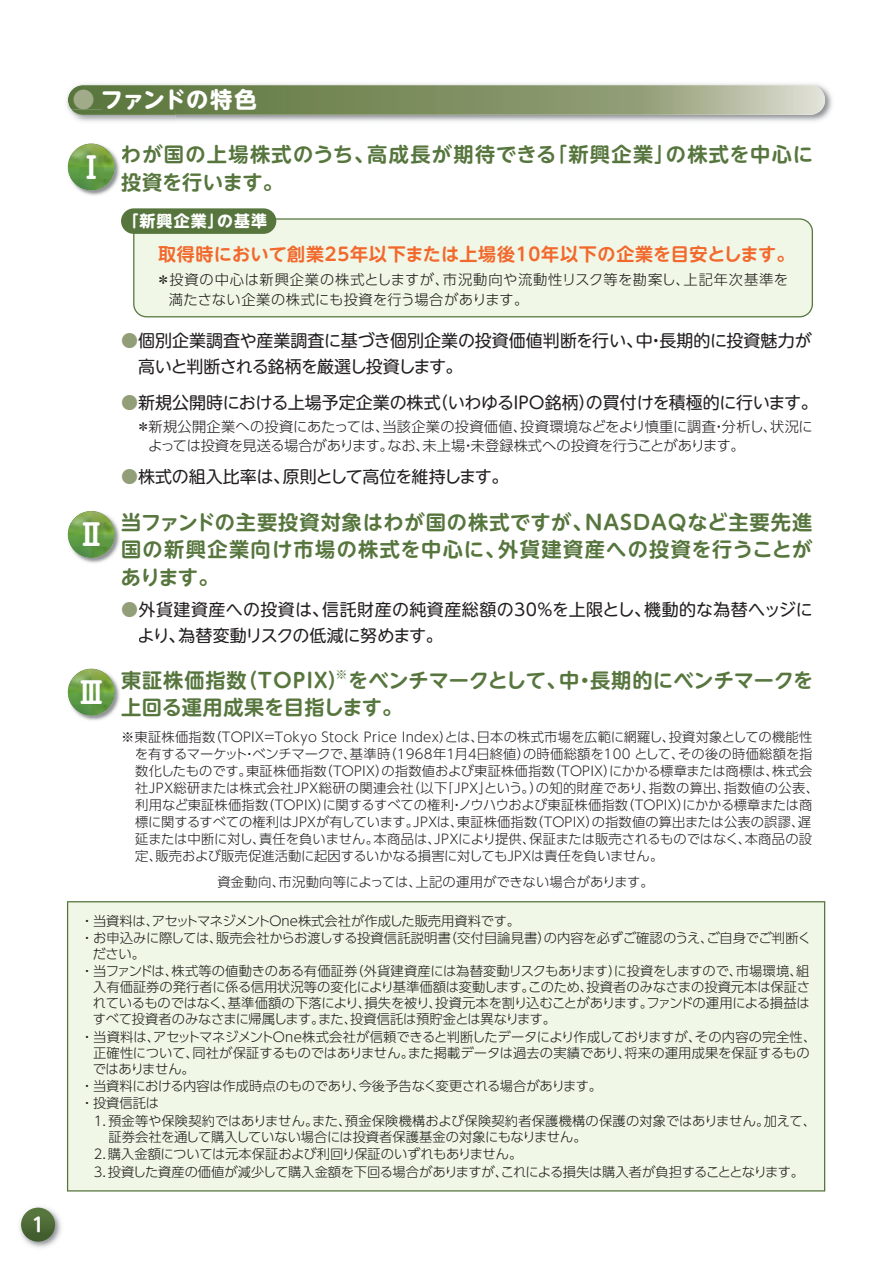
<style>
.page{position:relative;width:893px;height:1263px;background:#fff}
.page>*{position:absolute;margin:0;border:0;box-sizing:border-box;transform-origin:0 0}
.t1{font:29.7px "UD Shin M Go Pro De Bold 90 pv RKSJ H";color:#fff}
.t2{font:22.35px "UD Shin M Go Pro Bold 90 pv RKSJ H";color:#fff}
.t3{font:20.25px/27.6px "UD Shin M Go Pro De Bold 90 pv RKSJ H";letter-spacing:.045em;color:#57763e;text-align:justify}
.t4{font:20.25px/27.6px "UD Shin M Go Pro De Bold 90 pv RKSJ H";letter-spacing:-.005em;color:#57763e}
.t5{font:20.25px/27.6px "UD Shin M Go Pro De Bold 90 pv RKSJ H";letter-spacing:.065em;color:#57763e}
.t6{font:19.2px "UD Shin M Go Pro De Bold 90 pv RKSJ H";color:#fff}
.t7{font:18px "UD Shin M Go Pro De Bold 90 pv RKSJ H";letter-spacing:.04em;color:#f2692d}
.t8{font:16.95px/25.5px "UD Shin M Go Pro Regular 90 pv RKSJ H";color:#231f20}
.t9{font:16.95px "UD Shin M Go Pro Regular 90 pv RKSJ H";letter-spacing:-.06em;color:#231f20}
.t10{font:16.95px "UD Shin M Go Pro Regular 90 pv RKSJ H";letter-spacing:.03em;color:#231f20}
.t11{font:15.9px "UD Shin M Go Pro Bold 90 pv RKSJ H";letter-spacing:.07em;color:#fff}
.t12{font:14.25px/19.2px "UD Shin Go Pro Light 90 pv RKSJ H";color:#231f20}
.t13{font:14.25px/19.2px "UD Shin Go Pro Light 90 pv RKSJ H";letter-spacing:.04em;color:#1d1d1a}
.t14{font:13.35px/15.9px "UD Shin Go Pro Light 90 pv RKSJ H";letter-spacing:-.01em;color:#1d1d1a}
.t15{font:13.35px/17px "UD Shin Go Pro Light 90 pv RKSJ H";letter-spacing:.01em;color:#231f20}
.s1{color:#a2ab89}
.s2{color:#929e78}
</style>
<div class="page">
<img style="left:19px;top:1207px;width:42px;height:41px">
<div style="left:21px;top:1208px;width:34px;height:34px;background:linear-gradient(to bottom,#59793f,#455e32);border-radius:50%"></div>
<img style="left:66px;top:83px;width:766px;height:39px">
<svg style="left:68px;top:85px;width:757px;height:30px"></svg>
<img style="left:67px;top:143px;width:63px;height:91px">
<img style="left:66px;top:110px;width:110px;height:12px">
<img style="left:72px;top:110px;width:104px;height:5px">
<img style="left:103px;top:110px;width:73px;height:1px">
<img style="left:122px;top:145px;width:8px;height:19px">
<img style="left:121px;top:173px;width:9px;height:19px">
<img style="left:68px;top:144px;width:47px;height:46px;border-radius:50%">
<img style="left:67px;top:511px;width:53px;height:52px">
<img style="left:68px;top:511px;width:47px;height:47px;border-radius:50%">
<img style="left:67px;top:668px;width:53px;height:53px">
<img style="left:68px;top:669px;width:47px;height:19px">
<img style="left:68px;top:669px;width:47px;height:47px;border-radius:50%">
<div style="left:133px;top:218px;width:680px;height:99px;background:#f0f7e7"></div>
<div style="left:121px;top:208px;width:155px;height:26px;background:#57763e;border-radius:13px"></div>
<div style="left:159px;top:273px;width:628px;height:14px;background:#f0f7e7"></div>
<div style="left:169px;top:292px;width:350px;height:14px;background:#f0f7e7"></div>
<div style="left:67px;top:901px;width:758px;height:291px;background:#f0f7e7"></div>
<div style="left:94px;top:914px;width:417px;height:13px;background:#f0f7e7"></div>
<div style="left:94px;top:931px;width:714px;height:13px;background:#f0f7e7"></div>
<div style="left:94px;top:947px;width:42px;height:13px;background:#f0f7e7"></div>
<div style="left:94px;top:965px;width:715px;height:13px;background:#f0f7e7"></div>
<div style="left:93px;top:981px;width:715px;height:12px;background:#f0f7e7"></div>
<div style="left:94px;top:996px;width:714px;height:13px;background:#f0f7e7"></div>
<div style="left:94px;top:1013px;width:453px;height:12px;background:#f0f7e7"></div>
<div style="left:94px;top:1030px;width:712px;height:13px;background:#f0f7e7"></div>
<div style="left:94px;top:1047px;width:12px;height:11px;background:#f0f7e7"></div>
<div style="left:107px;top:1046px;width:701px;height:13px;background:#f0f7e7"></div>
<div style="left:94px;top:1063px;width:92px;height:11px;background:#f0f7e7"></div>
<div style="left:94px;top:1079px;width:499px;height:13px;background:#f0f7e7"></div>
<div style="left:93px;top:1097px;width:65px;height:13px;background:#f0f7e7"></div>
<div style="left:96px;top:1114px;width:710px;height:13px;background:#f0f7e7"></div>
<div style="left:109px;top:1131px;width:469px;height:12px;background:#f0f7e7"></div>
<div style="left:95px;top:1147px;width:419px;height:13px;background:#f0f7e7"></div>
<div style="left:95px;top:1165px;width:700px;height:13px;background:#f0f7e7"></div>
<h3 class="t6" style="left:32px;top:1218px;width:14px">1</h3>
<h2 class="t2" style="left:73px;top:91px;width:186px"><span class="s1">●</span>フ ン の特色</h2>
<h3 class="t5" style="left:76px;top:144px;width:738px;text-indent:45px">わが国の上場株式のうち、高成長が期待できる「新興企業」の株式を中心に<br><sup>Ⅰ</sup> 投資を行います。</h3>
<h2 class="t2" style="left:122px;top:91px;width:65px">ァ ド</h2>
<p class="t11" style="left:122px;top:215px;width:146px">「新興企業」の基準</p>
<h3 class="t7" style="left:158px;top:247px;width:638px">取得時において創業25年以下または上場後10年以下の企業を目安とします。</h3>
<p class="t13" style="left:169px;top:272px;width:620px;text-indent:-13px">＊投資の中心は新興企業の株式としますが、市況動向や流動性リスク等を勘案し、上記年次基準を満たさない企業の株式にも投資を行う場合があります。</p>
<h1 class="t1" style="left:76px;top:524px;width:31px">Ⅱ</h1>
<p class="t8" style="left:138px;top:331px;width:675px;text-indent:-17px"><span class="s2">●</span>個別企業調査や産業調査に基づき個別企業の投資価値判断を行い、中・長期的に投資魅力が高いと判断される銘柄を厳選し投資します。</p>
<p class="t8" style="left:121px;top:392px;width:698px"><span class="s2">●</span>新規公開時における上場予定企業の株式（いわゆるIPO銘柄）の買付けを積極的に行います。</p>
<p class="t12" style="left:148px;top:419px;width:666px;text-indent:-12px">＊新規公開企業への投資にあたっては、当該企業の投資価値、投資環境などをより慎重に調査・分析し、状況によっては投資を見送る場合があります。なお、未上場・未登録株式への投資を行うことがあります。</p>
<p class="t8" style="left:121px;top:467px;width:171px"><span class="s2">●</span>株式の組入比率は、</p>
<p class="t9" style="left:283px;top:471px;width:227px">原則として高位を維持します。</p>
<h3 class="t3" style="left:121px;top:511px;width:693px">当ファンドの主要投資対象はわが国の株式ですが、NASDAQなど主要先進国の新興企業向け市場の株式を中心に、外貨建資産への投資を行うことがあります。</h3>
<p class="t8" style="left:138px;top:599px;width:676px;text-indent:185px">信託財産の純資産総額の30％を上限とし、機動的な為替ヘッジにより、為替変動リスクの低減に努めます。</p>
<p class="t10" style="left:121px;top:603px;width:210px"><span class="s2">●</span>外貨建資産への投資は、</p>
<h3 class="t4" style="left:76px;top:669px;width:738px;text-indent:45px">東証株価指数（TOPIX）<sup>※</sup>をベンチマークとして、中・長期的にベンチマークを<br><sup>Ⅲ</sup> 上回る運用成果を目指します。</h3>
<p class="t15" style="left:135px;top:731px;width:685px;text-indent:-14px">※東証株価指数（TOPIX＝Tokyo Stock Price Index）とは、日本の株式市場を広範に網羅し、投資対象としての機能性を有するマーケット・ベンチマークで、基準時（1968年１月４日終値）の時価総額を100 として、その後の時価総額を指数化したものです。東証株価指数（TOPIX）の指数値および東証株価指数（TOPIX）にかかる標章または商標は、株式会社ＪＰＸ総研または株式会社ＪＰＸ総研の関連会社（以下「ＪＰＸ」という。）の知的財産であり、指数の算出、指数値の公表、利用など東証株価指数（TOPIX）に関するすべての権利・ノウハウおよび東証株価指数（TOPIX）にかかる標章または商標に関するすべての権利はＪＰＸが有しています。ＪＰＸは、東証株価指数（TOPIX）の指数値の算出または公表の誤謬、遅延または中断に対し、責任を負いません。本商品は、ＪＰＸにより提供、保証または販売されるものではなく、本商品の設定、販売および販売促進活動に起因するいかなる損害に対してもＪＰＸは責任を負いません。</p>
<p class="t15" style="left:217px;top:876px;width:438px">資金動向、市況動向等によっては、上記の運用ができない場合があります。</p>
<p class="t14" style="left:80px;top:914px;width:732px;line-height:17.4px">・当資料は、アセットマネジメントOne株式会社が作成した販売用資料です。<br>・お申込みに際しては、販売会社からお渡しする投資信託説明書（交付目論見書）の内容を必ずご確認のうえ、ご自身でご判断く</p>
<p class="t14" style="left:80px;top:947px;width:730px;line-height:17.4px;text-indent:12px">ださい。<br>・当ファンドは、株式等の値動きのある有価証券（外貨建資産には為替変動リスクもあります）に投資をしますので、市場環境、組</p>
<p class="t14" style="left:93px;top:981px;width:718px;text-align:justify">入有価証券の発行者に係る信用状況等の変化により基準価額は変動します。このため、投資者のみなさまの投資元本は保証されているものではなく、基準価額の下落により、損失を被り、投資元本を割り込むことがあります。ファンドの運用による損益はすべて投資者のみなさまに帰属します。また、投資信託は預貯金とは異なります。</p>
<p class="t14" style="left:93px;top:1030px;width:725px;text-indent:-12px">・当資料は、アセットマネジメントOne株式会社が信頼できると判断したデータにより作成しておりますが、その内容の完全性、正確性について、同社が保証するものではありません。また掲載データは過去の実績であり、将来の運用成果を保証するものではありません。</p>
<p class="t14" style="left:80px;top:1079px;width:523px;line-height:17.4px">・当資料における内容は作成時点のものであり、今後予告なく変更される場合があります。・投資信託は</p>
<p class="t14" style="left:108px;top:1115px;width:709px;text-indent:-17px">１．預金等や保険契約ではありません。また、預金保険機構および保険契約者保護機構の保護の対象ではありません。加えて、証券会社を通して購入していない場合には投資者保護基金の対象にもなりません。</p>
<p class="t14" style="left:92px;top:1147px;width:714px;line-height:17.4px">２．購入金額については元本保証および利回り保証のいずれもありません。<br>３．投資した資産の価値が減少して購入金額を下回る場合がありますが、これによる損失は購入者が負担することとなります。</p>
</div>
